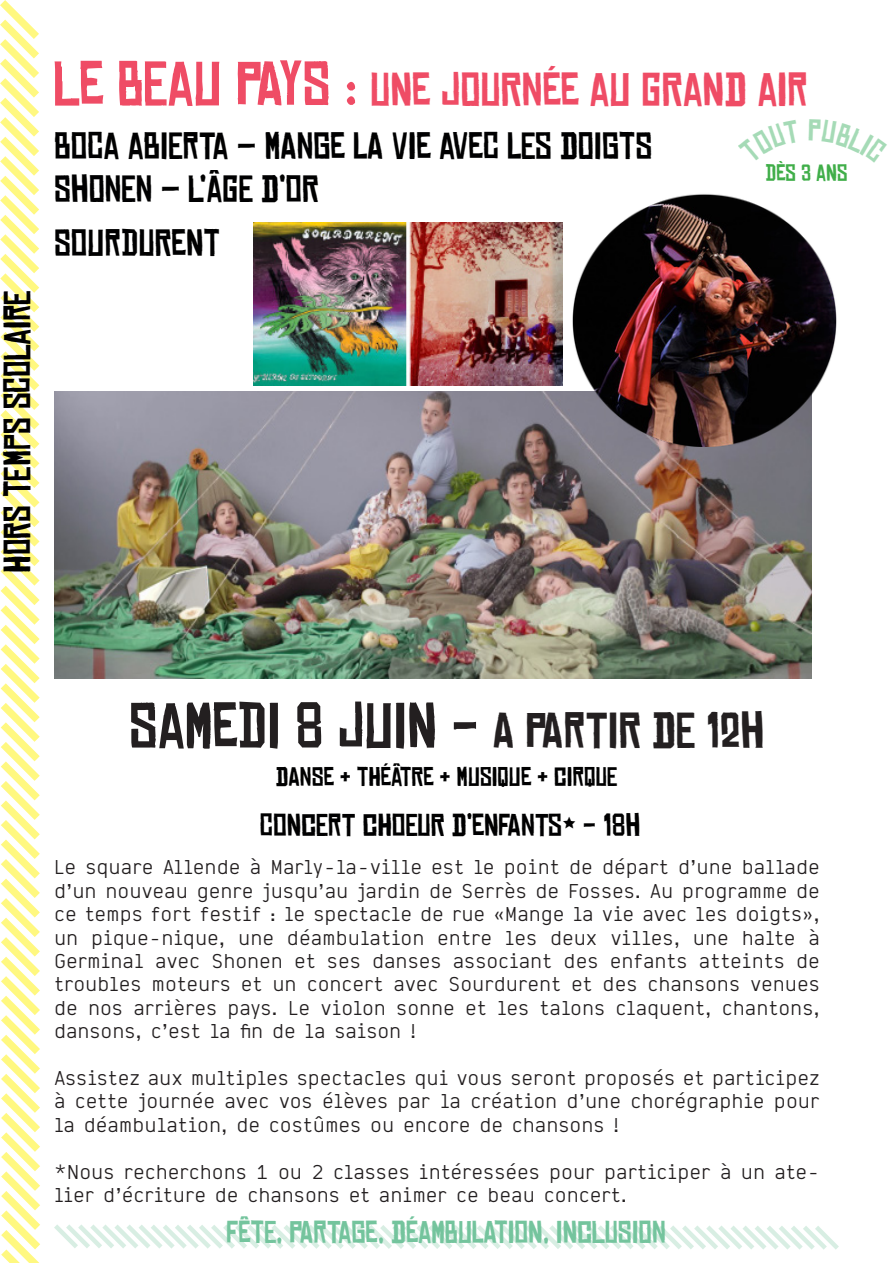
<style>
.page{position:relative;width:893px;height:1263px;background:#fff}
.page>*{position:absolute;margin:0;border:0;box-sizing:border-box;transform-origin:0 0}
.t1{font:61.5px "Chinese Rocks Rg";color:#231f20}
.t2{font:45px "Chinese Rocks Rg";color:#ef4c65}
.t3{font:36px "Chinese Rocks Rg";color:#000001}
.t4{font:30px "Chinese Rocks Rg";color:#74c49d}
.t5{font:30px "Chinese Rocks Rg";color:#000001}
.t6{font:25.5px "Chinese Rocks Rg";color:#000001}
.Style_de_paragraphe{font:22.5px "Chinese Rocks Rg";color:#40ae49}
.t7{font:19.5px/23.4px "Deck";color:#231f20;text-align:justify}
.s1{font-size:60px}
.s2{font-size:48px}
</style>
<div class="page">
<svg style="left:54px;top:1224px;width:785px;height:26px"></svg>
<img style="left:54px;top:392px;width:757px;height:286px">
<img style="left:571px;top:194px;width:266px;height:252px">
<img style="left:253px;top:223px;width:310px;height:163px">
<svg style="left:0;top:0;width:40px;height:1263px"></svg>
<h3 class="t3" style="left:-2px;top:573px;width:284px;rotate:-90deg">HORS TEMPS SCOLAIRE</h3>
<p class="t2" style="left:54px;top:65px;width:756px"><span class="s1">LE BEAU PAYS :</span> UNE JOURNÉE AU GRAND AIR</p>
<p class="t3" style="left:54px;top:126px;width:597px">BOCA ABIERTA – MANGE LA VIE AVEC LES DOIGTS</p>
<p class="t3" style="left:54px;top:169px;width:266px">SHONEN – L’ÂGE D’OR</p>
<p class="t3" style="left:54px;top:223px;width:168px">SOURDURENT</p>
<p class="Style_de_paragraphe" style="left:765px;top:161px;width:82px">DÈS 3 ANS</p>
<p class="t1" style="left:129px;top:693px;width:637px">SAMEDI 8 JUIN - <span class="s2">A PARTIR DE 12H</span></p>
<p class="t6" style="left:276px;top:763px;width:343px">DANSE &amp; THÉÂTRE &amp; MUSIQUE &amp; CIRQUE</p>
<p class="t5" style="left:260px;top:809px;width:382px">CONCERT CHOEUR D’ENFANTS* - 18H</p>
<p class="t7" style="left:54px;top:855px;width:767px">Le square Allende à Marly-la-ville est le point de départ d’une ballade d’un nouveau genre jusqu’au jardin de Serrès de Fosses. Au programme de ce temps fort festif : le spectacle de rue «Mange la vie avec les doigts», un pique-nique, une déambulation entre les deux villes, une halte à Germinal avec Shonen et ses danses associant des enfants atteints de troubles moteurs et un concert avec Sourdurent et des chansons venues de nos arrières pays. Le violon sonne et les talons claquent, chantons, dansons, c’est la fin de la saison !</p>
<p class="t7" style="left:54px;top:1066px;width:767px">Assistez aux multiples spectacles qui vous seront proposés et participez à cette journée avec vos élèves par la création d’une chorégraphie pour la déambulation, de costûmes ou encore de chansons !</p>
<p class="t7" style="left:54px;top:1159px;width:767px">*Nous recherchons 1 ou 2 classes intéressées pour participer à un ate&shy;lier d’écriture de chansons et animer ce beau concert.</p>
<p class="t4" style="left:227px;top:1215px;width:441px">FÊTE, PARTAGE, DÉAMBULATION, INCLUSION</p>
</div>
